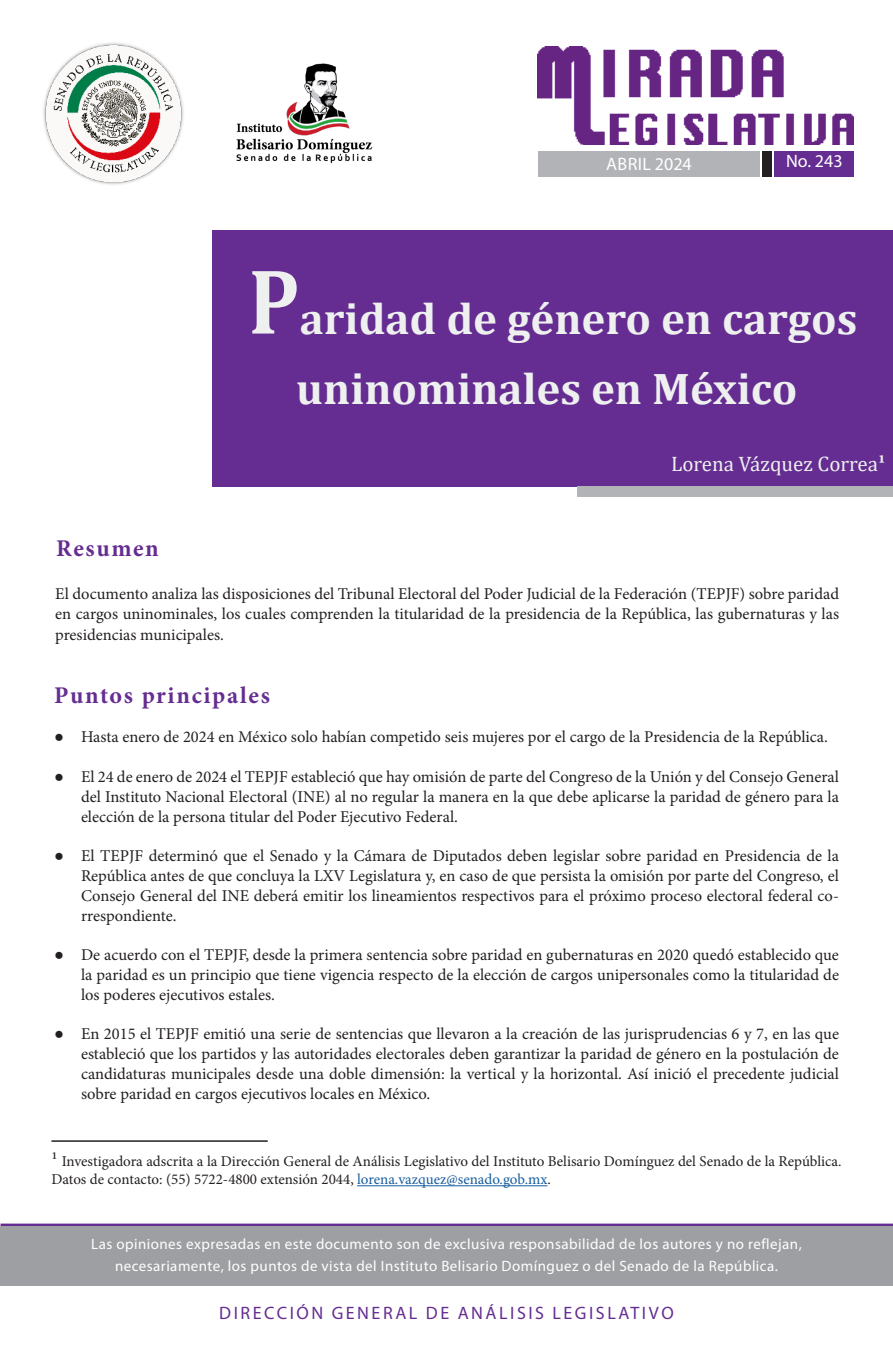
<style>
.page{position:relative;width:893px;height:1348px;background:#fff}
.page>*{position:absolute;margin:0;border:0;box-sizing:border-box;transform-origin:0 0}
.t1{font:700 44.55px "Cambria";color:#eef0ef}
.t2{font:700 24px "Minion Pro";letter-spacing:.07em;color:#652d91}
.t3{font:21px "Cambria";color:#eef0ef}
.t4{font:18px "Myriad Pro";letter-spacing:.14em;color:#652d91}
.t5{font:18px "Myriad Pro";letter-spacing:.02em;color:#fff}
.t6{font:18px "Myriad Pro";color:#fff}
.t7{font:16.5px/19.8px "Minion Pro";color:#231f20;text-align:justify}
.t8{font:15px/18px "Minion Pro";color:#231f20}
.t9{font:15px "Myriad Pro";letter-spacing:.03em;color:#fff}
.s1{font-size:93.6px}
.s2{font-family:"Minion Pro";font-weight:700}
.s3{font-family:"Arial"}
.s4{font-size:18px}
.s5{color:#175d9e}
</style>
<div class="page">
<img style="left:236px;top:63px;width:136px;height:101px">
<div style="left:212px;top:230px;width:681px;height:256px;background:#652d91"></div>
<div style="left:538px;top:151px;width:222px;height:25px;background:#b2b3b7"></div>
<div style="left:775px;top:151px;width:79px;height:25px;background:#652d91"></div>
<div style="left:763px;top:151px;width:9px;height:25px;background:#231f20"></div>
<img style="left:538px;top:46px;width:316px;height:98px">
<div style="left:577px;top:486px;width:316px;height:10px;background:#b2b3b7"></div>
<img style="left:43px;top:43px;width:141px;height:142px">
<hr style="left:357px;top:1185px;width:190px;height:1px;background:#175d9e">
<hr style="left:51px;top:1140px;width:217px;height:2px;background:#231f20">
<hr style="left:1px;top:1223px;width:892px;height:3px;background:#652d91">
<div style="left:1px;top:1226px;width:892px;height:60px;background:#9d9fa2"></div>
<p class="t5" style="left:606px;top:153px;width:87px">ABRIL 2024</p>
<p class="t6" style="left:786px;top:150px;width:58px">No. 243</p>
<p class="t1" style="left:248px;top:287px;width:610px"><span class="s1">P</span>aridad de género en cargos</p>
<p class="t1" style="left:296px;top:357px;width:502px">uninominales en México</p>
<p class="t2" style="left:56px;top:531px;width:104px">Resumen</p>
<p class="t3" style="left:671px;top:451px;width:216px">Lorena Vázquez Correa<span class="s2">1</span></p>
<p class="t7" style="left:55px;top:584px;width:785px">El documento analiza las disposiciones del Tribunal Electoral del Poder Judicial de la Federación (TEPJF) sobre paridad en cargos uninominales, los cuales comprenden la titularidad de la presidencia de la República, las gubernaturas y las</p>
<p class="t7" style="left:55px;top:625px;width:170px">presidencias municipales.</p>
<p class="t2" style="left:54px;top:679px;width:217px">Puntos principales</p>
<p class="t7" style="left:54px;top:727px;width:775px"><span class="s3">●</span> Hasta enero de 2024 en México solo habían competido seis mujeres por el cargo de la Presidencia de la República.</p>
<p class="t7" style="left:81px;top:767px;width:760px;text-indent:-27px"><span class="s3">●</span> El 24 de enero de 2024 el TEPJF estableció que hay omisión de parte del Congreso de la Unión y del Consejo General del Instituto Nacional Electoral (INE) al no regular la manera en la que debe aplicarse la paridad de género para la elección de la persona titular del Poder Ejecutivo Federal.</p>
<p class="t7" style="left:81px;top:846px;width:760px;text-indent:-27px"><span class="s3">●</span> El TEPJF determinó que el Senado y la Cámara de Diputados deben legislar sobre paridad en Presidencia de la República antes de que concluya la LXV Legislatura y, en caso de que persista la omisión por parte del Congreso, el Consejo General del INE deberá emitir los lineamientos respectivos para el próximo proceso electoral federal co&shy;rrespondiente.</p>
<p class="t7" style="left:81px;top:945px;width:759px;text-indent:-27px"><span class="s3">●</span> De acuerdo con el TEPJF, desde la primera sentencia sobre paridad en gubernaturas en 2020 quedó establecido que la paridad es un principio que tiene vigencia respecto de la elección de cargos unipersonales como la titularidad de los poderes ejecutivos estales.</p>
<p class="t7" style="left:81px;top:1024px;width:759px;text-indent:-27px"><span class="s3">●</span> En 2015 el TEPJF emitió una serie de sentencias que llevaron a la creación de las jurisprudencias 6 y 7, en las que estableció que los partidos y las autoridades electorales deben garantizar la paridad de género en la postulación de candidaturas municipales desde una doble dimensión: la vertical y la horizontal. Así inició el precedente judicial sobre paridad en cargos ejecutivos locales en México.</p>
<p class="t8" style="left:51px;top:1152px;width:792px"><span class="s4">1</span> Investigadora adscrita a la Dirección General de Análisis Legislativo del Instituto Belisario Domínguez del Senado de la República.<br>Datos de contacto: (55) 5722-4800 extensión 2044, <span class="s5">lorena.vazquez@senado.gob.mx</span>.</p>
<p class="t9" style="left:91px;top:1235px;width:712px">Las opiniones expresadas en este documento son de exclusiva responsabilidad de los autores y no reflejan,</p>
<p class="t9" style="left:115px;top:1256px;width:664px">necesariamente, los puntos de vista del Instituto Belisario Domínguez o del Senado de la República.</p>
<p class="t4" style="left:219px;top:1302px;width:456px">DIRECCIÓN GENERAL DE ANÁLISIS LEGISLATIVO</p>
</div>
